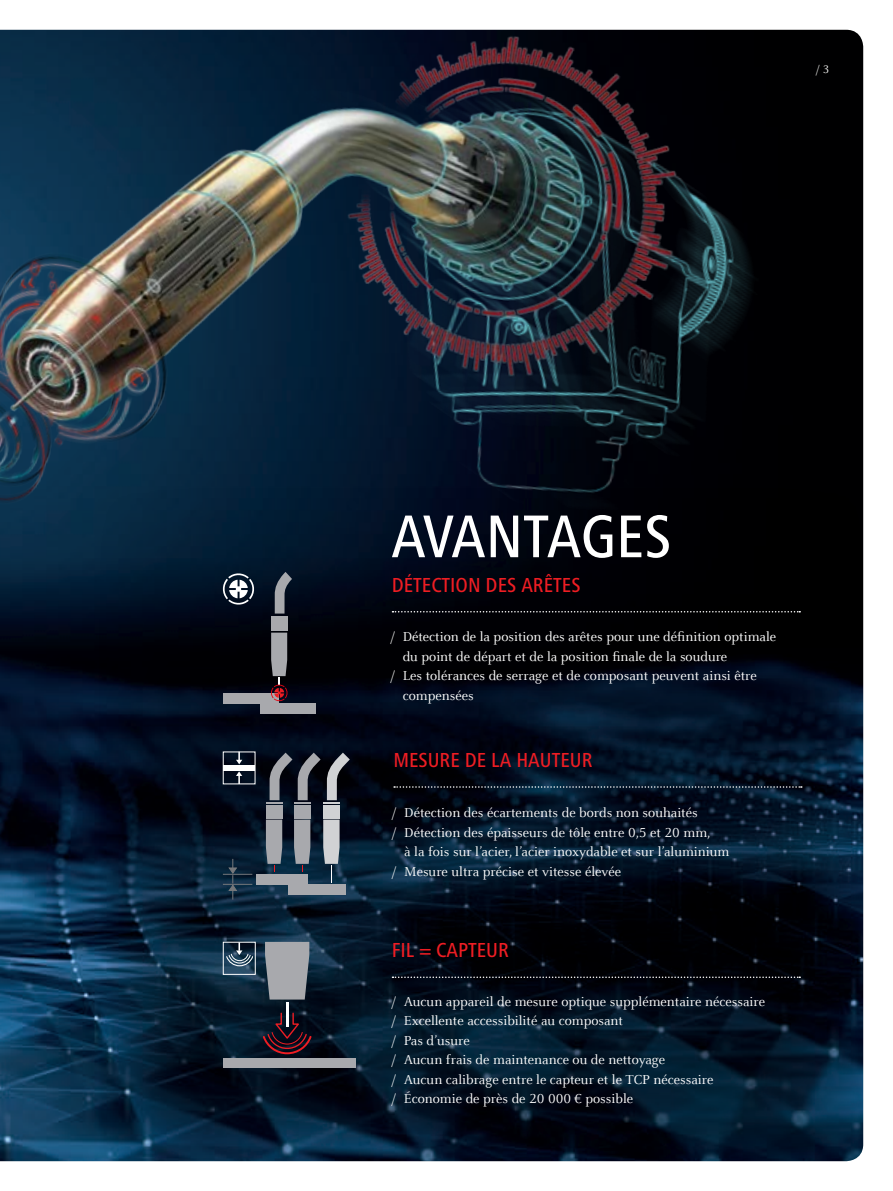
<style>
.page{position:relative;width:893px;height:1191px;background:#fff}
.page>*{position:absolute;margin:0;border:0;box-sizing:border-box;transform-origin:0 0}
.t1{font:500 condensed 62.4px "Frutiger Next LTW1 G";letter-spacing:-.005em;color:#fff}
.t2{font:500 condensed 21px "Frutiger Next LTW1 G";color:#ee1d23}
.t3{font:14.25px/19.5px "Celeste Offc Pro";color:#fff}
.t4{font:12px "Celeste Offc Pro";color:#fff}
</style>
<div class="page">
<img style="left:0;top:30px;width:863px;height:1131px">
<svg style="left:99px;top:476px;width:764px;height:685px;background:#041424"></svg>
<div style="left:289px;top:884px;width:57px;height:10px;background:#a8a9ad"></div>
<div style="left:256px;top:874px;width:51px;height:10px;background:#a8a9ad"></div>
<svg style="left:223px;top:859px;width:29px;height:40px"></svg>
<div style="left:266px;top:805px;width:16px;height:13px;background:#a8a9ad"></div>
<svg style="left:266px;top:819px;width:16px;height:52px"></svg>
<div style="left:323px;top:805px;width:17px;height:13px;background:#d1d2d4"></div>
<svg style="left:323px;top:819px;width:17px;height:63px"></svg>
<div style="left:223px;top:765px;width:32px;height:6px;background:#fff"></div>
<svg style="left:236px;top:753px;width:6px;height:11px"></svg>
<svg style="left:236px;top:771px;width:6px;height:11px"></svg>
<div style="left:294px;top:805px;width:16px;height:13px;background:#a8a9ad"></div>
<svg style="left:254px;top:752px;width:109px;height:53px;background:#323640"></svg>
<svg style="left:294px;top:819px;width:16px;height:52px"></svg>
<div style="left:223px;top:1058px;width:132px;height:9px;background:#a8a9ad"></div>
<svg style="left:265px;top:942px;width:44px;height:57px;background:#9b9ea3"></svg>
<hr style="left:286px;top:1002px;width:3px;height:25px;background:#fff">
<svg style="left:261px;top:1011px;width:52px;height:44px;background:#291624"></svg>
<svg style="left:225px;top:944px;width:29px;height:23px"></svg>
<div style="left:223px;top:942px;width:33px;height:32px;border:1px solid #fff"></div>
<img style="left:0;top:30px;width:805px;height:684px">
<svg style="left:392px;top:611px;width:408px;height:1px"></svg>
<svg style="left:394px;top:786px;width:408px;height:1px"></svg>
<svg style="left:392px;top:976px;width:408px;height:2px"></svg>
<p class="t4" style="left:816px;top:61px;width:14px">/ 3</p>
<h1 class="t1" style="left:391px;top:501px;width:282px">AVANTAGES</h1>
<h2 class="t2" style="left:392px;top:572px;width:190px">DÉTECTION DES ARÊTES</h2>
<p class="t3" style="left:391px;top:627px;width:387px">/ Détection de la position des arêtes pour une définition optimale</p>
<p class="t3" style="left:403px;top:646px;width:326px">du point de départ et de la position finale de la soudure</p>
<p class="t3" style="left:391px;top:666px;width:368px">/ Les tolérances de serrage et de composant peuvent ainsi être</p>
<p class="t3" style="left:403px;top:685px;width:72px">compensées</p>
<h2 class="t2" style="left:393px;top:747px;width:201px">MESURE DE LA HAUTEUR</h2>
<p class="t3" style="left:392px;top:803px;width:307px">/ Détection des écartements de bords non souhaités</p>
<p class="t3" style="left:392px;top:822px;width:320px">/ Détection des épaisseurs de tôle entre 0,5 et 20 mm,</p>
<p class="t3" style="left:404px;top:842px;width:327px">à la fois sur l’acier, l’acier inoxydable et sur l’aluminium</p>
<p class="t3" style="left:392px;top:861px;width:230px">/ Mesure ultra précise et vitesse élevée</p>
<h2 class="t2" style="left:392px;top:938px;width:119px">FIL = CAPTEUR</h2>
<p class="t3" style="left:392px;top:991px;width:375px">/ Aucun appareil de mesure optique supplémentaire nécessaire / Excellente accessibilité au composant<br>/ Pas d’usure<br>/ Aucun frais de maintenance ou de nettoyage<br>/ Aucun calibrage entre le capteur et le TCP nécessaire<br>/ Économie de près de 20 000 € possible</p>
</div>
